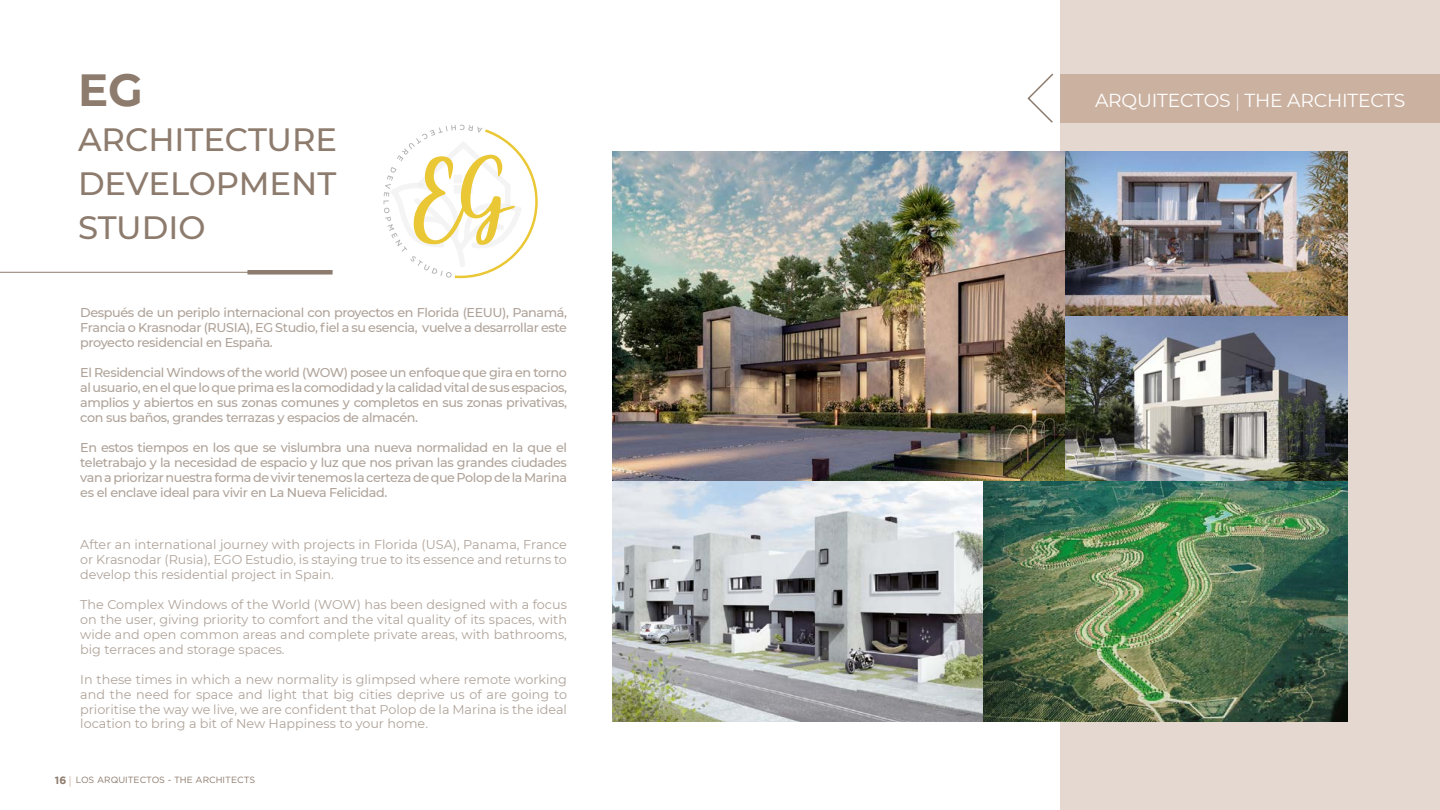
<style>
.page{position:relative;width:1440px;height:810px;background:#fff}
.page>*{position:absolute;margin:0;border:0;box-sizing:border-box;transform-origin:0 0}
.t1{font:700 45px "Montserrat";color:#8d7b6d}
.t2{font:500 32.25px/44.2px "Montserrat";color:#8d7b6d;text-align:justify}
.t3{font:18.75px "Montserrat";letter-spacing:-.01em;color:#fff}
.t4{font:500 12.75px/15px "Montserrat";letter-spacing:-.03em;color:#afa399;text-align:justify}
.t5{font:12.75px/15px "Montserrat";color:#afa399;text-align:justify}
.t6{font:9px "Gotham";color:#8d7b6d}
.s1{font-weight:700;font-size:10.5px}
.s2{font-family:"Minion Pro";font-size:10.5px;color:#cbb1a0}
.s3{font-family:"Times New Roman";font-style:italic}
</style>
<div class="page">
<hr style="left:0;top:272px;width:327px;height:1px;background:#8d7b6d">
<div style="left:247px;top:270px;width:86px;height:5px;background:#8d7b6d"></div>
<div style="left:1060px;top:0;width:380px;height:810px;background:#e5d8d0"></div>
<div style="left:1060px;top:74px;width:380px;height:49px;background:#cbb1a0"></div>
<svg style="left:1027px;top:73px;width:27px;height:50px"></svg>
<svg style="left:384px;top:125px;width:154px;height:153px"></svg>
<img style="left:612px;top:152px;width:736px;height:570px">
<h1 class="t1" style="left:78px;top:58px;width:66px">EG</h1>
<h2 class="t2" style="left:78px;top:116px;width:261px">ARCHITECTURE DEVELOPMENT STUDIO</h2>
<p class="t4" style="left:80px;top:305px;width:488px">Después de un periplo internacional con proyectos en Florida (EEUU), Panamá, Francia o Krasnodar (RUSIA), EG Studio, fiel a su esencia, vuelve a desarrollar este proyecto residencial en España.</p>
<p class="t4" style="left:80px;top:365px;width:488px">El Residencial Windows of the world (WOW) posee un enfoque que gira en torno al usuario, en el que lo que prima es la comodidad y la calidad vital de sus espacios, amplios y abiertos en sus zonas comunes y completos en sus zonas privativas, con sus baños, grandes terrazas y espacios de almacén.</p>
<p class="t4" style="left:80px;top:440px;width:488px">En estos tiempos en los que se vislumbra una nueva normalidad en la que el teletrabajo y la necesidad de espacio y luz que nos privan las grandes ciudades van a priorizar nuestra forma de vivir tenemos la certeza de que Polop de la Marina es el enclave ideal para vivir en La Nueva Felicidad.</p>
<p class="t5" style="left:80px;top:536px;width:488px">After an international journey with projects in Florida (USA), Panama, France or Krasnodar (Rusia), EGO Estudio, is staying true to its essence and returns to develop this residential project in Spain.</p>
<p class="t5" style="left:80px;top:596px;width:488px">The Complex Windows of the World (WOW) has been designed with a focus on the user, giving priority to comfort and the vital quality of its spaces, with wide and open common areas and complete private areas, with bathrooms, big terraces and storage spaces.</p>
<p class="t5" style="left:80px;top:671px;width:488px">In these times in which a new normality is glimpsed where remote working and the need for space and light that big cities deprive us of are going to prioritise the way we live, we are confident that Polop de la Marina is the ideal location to bring a bit of New Happiness to your home.</p>
<p class="t6" style="left:55px;top:775px;width:202px"><span class="s1">16</span> <span class="s2">|</span> LOS ARQUITECTOS - THE ARCHITECTS</p>
<h3 class="t3" style="left:1095px;top:88px;width:312px">ARQUITECTOS <span class="s3">|</span> THE ARCHITECTS</h3>
</div>
